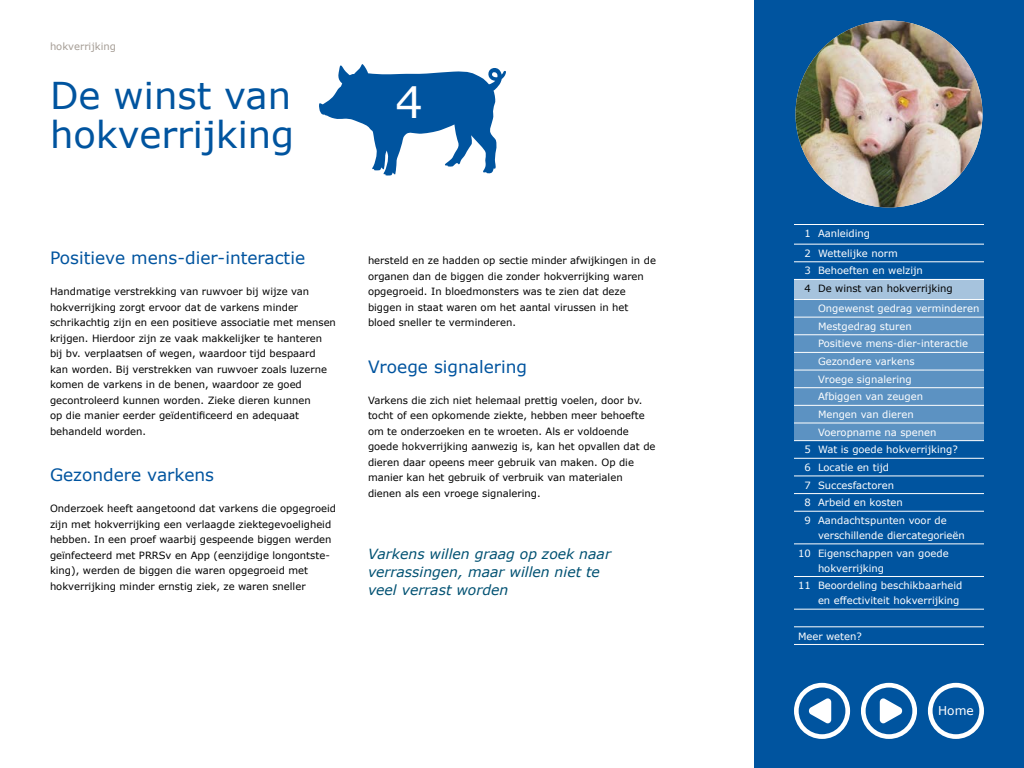
<style>
.page{position:relative;width:1024px;height:768px;background:#fff}
.page>*{position:absolute;margin:0;border:0;box-sizing:border-box;transform-origin:0 0}
.t1{font:43.3px "Verdana";color:#fff}
.t2{font:37px/39px "Verdana";color:#00549f}
.t3{font:17px "Verdana";color:#00549f}
.t4{font:italic 14px/18px "Verdana";color:#005172}
.t5{font:12.2px "Verdana";color:#fff}
.t6{font:10px/15.5px "Verdana";color:#000}
.t7{font:10px/17.6px "Verdana";color:#fff}
.t8{font:10px "Verdana";color:#a59d95}
</style>
<div class="page">
<div style="left:754px;top:0;width:270px;height:768px;background:#00549f"></div>
<div style="left:794px;top:279px;width:190px;height:20px;background:#a6c3dd"></div>
<div style="left:794px;top:300px;width:190px;height:140px;background:#5c92c2"></div>
<hr style="left:794px;top:244px;width:190px;height:1px;background:#fff">
<hr style="left:794px;top:261px;width:190px;height:1px;background:#fff">
<hr style="left:794px;top:279px;width:190px;height:1px;background:#fff">
<hr style="left:794px;top:440px;width:190px;height:1px;background:#fff">
<hr style="left:794px;top:458px;width:190px;height:1px;background:#fff">
<hr style="left:794px;top:475px;width:190px;height:1px;background:#fff">
<hr style="left:794px;top:493px;width:190px;height:1px;background:#fff">
<hr style="left:794px;top:511px;width:190px;height:1px;background:#fff">
<hr style="left:794px;top:543px;width:190px;height:1px;background:#fff">
<hr style="left:794px;top:576px;width:190px;height:1px;background:#fff">
<hr style="left:794px;top:609px;width:190px;height:1px;background:#fff">
<hr style="left:794px;top:626px;width:190px;height:1px;background:#fff">
<hr style="left:794px;top:644px;width:190px;height:1px;background:#fff">
<hr style="left:794px;top:224px;width:190px;height:1px;background:#fff">
<hr style="left:794px;top:299px;width:190px;height:1px;background:#fff">
<hr style="left:794px;top:317px;width:190px;height:1px;background:#fff">
<hr style="left:794px;top:334px;width:190px;height:1px;background:#fff">
<hr style="left:794px;top:352px;width:190px;height:1px;background:#fff">
<hr style="left:794px;top:370px;width:190px;height:1px;background:#fff">
<hr style="left:794px;top:387px;width:190px;height:1px;background:#fff">
<hr style="left:794px;top:405px;width:190px;height:1px;background:#fff">
<hr style="left:794px;top:422px;width:190px;height:1px;background:#fff">
<img style="left:796px;top:20px;width:186px;height:188px;border-radius:94px">
<div style="left:928px;top:683px;width:56px;height:56px;border:5px solid #fff;border-radius:50%"></div>
<svg style="left:880px;top:698px;width:23px;height:26px"></svg>
<div style="left:861px;top:683px;width:56px;height:56px;border:5px solid #fff;border-radius:50%"></div>
<svg style="left:808px;top:698px;width:23px;height:26px"></svg>
<div style="left:794px;top:683px;width:56px;height:56px;border:5px solid #fff;border-radius:50%"></div>
<svg style="left:319px;top:64px;width:187px;height:112px"></svg>
<p class="t8" style="left:50px;top:39px;width:68px">hokverrijking</p>
<h2 class="t2" style="left:50px;top:76px;width:246px">De winst van hokverrijking</h2>
<h1 class="t1" style="left:396px;top:72px;width:29px">4</h1>
<h3 class="t3" style="left:50px;top:246px;width:257px">Positieve mens-dier-interactie</h3>
<p class="t6" style="left:50px;top:284px;width:287px">Handmatige verstrekking van ruwvoer bij wijze van hokverrijking zorgt ervoor dat de varkens minder schrikachtig zijn en een positieve associatie met mensen krijgen. Hierdoor zijn ze vaak makkelijker te hanteren bij bv. verplaatsen of wegen, waardoor tijd bespaard kan worden. Bij verstrekken van ruwvoer zoals luzerne komen de varkens in de benen, waardoor ze goed gecontroleerd kunnen worden. Zieke dieren kunnen<br>op die manier eerder geïdentificeerd en adequaat behandeld worden.</p>
<h3 class="t3" style="left:50px;top:463px;width:166px">Gezondere varkens</h3>
<p class="t6" style="left:50px;top:501px;width:288px">Onderzoek heeft aangetoond dat varkens die opgegroeid zijn met hokverrijking een verlaagde ziektegevoeligheid hebben. In een proef waarbij gespeende biggen werden geïnfecteerd met PRRSv en App (eenzijdige longontste&shy;king), werden de biggen die waren opgegroeid met hokverrijking minder ernstig ziek, ze waren sneller</p>
<p class="t6" style="left:368px;top:253px;width:290px">hersteld en ze hadden op sectie minder afwijkingen in de organen dan de biggen die zonder hokverrijking waren opgegroeid. In bloedmonsters was te zien dat deze biggen in staat waren om het aantal virussen in het bloed sneller te verminderen.</p>
<h3 class="t3" style="left:368px;top:355px;width:161px">Vroege signalering</h3>
<p class="t6" style="left:368px;top:392px;width:289px">Varkens die zich niet helemaal prettig voelen, door bv. tocht of een opkomende ziekte, hebben meer behoefte om te onderzoeken en te wroeten. Als er voldoende goede hokverrijking aanwezig is, kan het opvallen dat de dieren daar opeens meer gebruik van maken. Op die manier kan het gebruik of verbruik van materialen dienen als een vroege signalering.</p>
<h3 class="t4" style="left:368px;top:545px;width:244px">Varkens willen graag op zoek naar verrassingen, maar willen niet te veel verrast worden</h3>
<p class="t7" style="left:804px;top:224px;width:95px;line-height:19.6px">1 Aanleiding<br>2 Wettelijke norm</p>
<p class="t7" style="left:804px;top:262px;width:120px">3 Behoeften en welzijn</p>
<p class="t6" style="left:804px;top:281px;width:150px">4 De winst van hokverrijking</p>
<p class="t7" style="left:818px;top:300px;width:163px">Ongewenst gedrag verminderen</p>
<p class="t7" style="left:818px;top:317px;width:95px">Mestgedrag sturen</p>
<p class="t7" style="left:818px;top:335px;width:152px">Positieve mens-dier-interactie</p>
<p class="t7" style="left:818px;top:353px;width:98px">Gezondere varkens</p>
<p class="t7" style="left:818px;top:370px;width:95px">Vroege signalering</p>
<p class="t7" style="left:818px;top:388px;width:107px">Afbiggen van zeugen</p>
<p class="t7" style="left:818px;top:405px;width:97px">Mengen van dieren</p>
<p class="t7" style="left:818px;top:423px;width:120px">Voeropname na spenen</p>
<p class="t7" style="left:804px;top:441px;width:155px">5 Wat is goede hokverrijking?</p>
<p class="t7" style="left:804px;top:458px;width:86px">6 Locatie en tijd</p>
<p class="t7" style="left:804px;top:476px;width:91px">7 Succesfactoren</p>
<p class="t7" style="left:804px;top:494px;width:100px">8 Arbeid en kosten</p>
<p class="t7" style="left:804px;top:511px;width:144px">9 Aandachtspunten voor de</p>
<p class="t7" style="left:798px;top:526px;width:168px;text-indent:20px">verschillende diercategorieën<br>10 Eigenschappen van goede</p>
<p class="t7" style="left:798px;top:559px;width:166px;text-indent:20px">hokverrijking<br>11 Beoordeling beschikbaarheid</p>
<p class="t7" style="left:818px;top:592px;width:143px">en effectiviteit hokverrijking</p>
<p class="t7" style="left:798px;top:627px;width:65px">Meer weten?</p>
<p class="t5" style="left:938px;top:702px;width:37px">Home</p>
</div>
